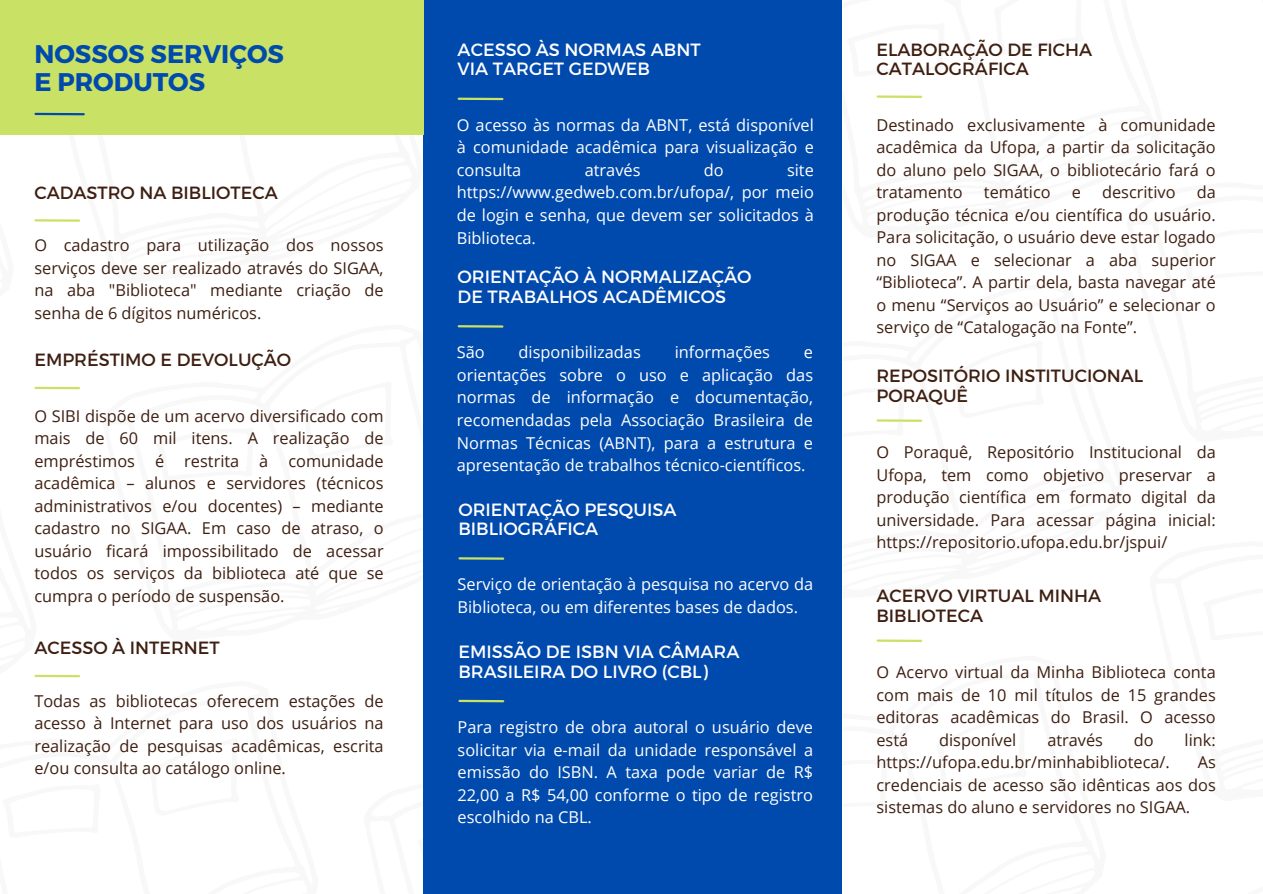
<style>
.page{position:relative;width:1263px;height:894px;background:#fff}
.page>*{position:absolute;margin:0;border:0;box-sizing:border-box;transform-origin:0 0}
.t1{font:700 25.5px/27px "Montserrat";color:#004aad}
.t2{font:17.7px/19.5px "Montserrat";color:#fff}
.t3{font:17.7px/19.4px "Montserrat";color:#3e1f11}
.t4{font:16.35px/22.5px "Open Sans";color:#3e1f11;text-align:justify}
.t5{font:16.35px/22.5px "Open Sans";color:#fff;text-align:justify}
</style>
<div class="page">
<div style="left:423px;top:0;width:419px;height:893px;background:#004aad"></div>
<div style="left:0;top:0;width:423px;height:134px;background:#c9e265"></div>
<hr style="left:36px;top:113px;width:48px;height:2px;background:#004aad">
<hr style="left:36px;top:219px;width:43px;height:3px;background:#c9e265">
<hr style="left:36px;top:386px;width:43px;height:3px;background:#c9e265">
<hr style="left:459px;top:98px;width:43px;height:2px;background:#c9e265">
<hr style="left:459px;top:325px;width:43px;height:2px;background:#c9e265">
<hr style="left:459px;top:557px;width:44px;height:2px;background:#c9e265">
<hr style="left:36px;top:674px;width:43px;height:3px;background:#c9e265">
<hr style="left:878px;top:95px;width:43px;height:3px;background:#c9e265">
<hr style="left:878px;top:419px;width:43px;height:3px;background:#c9e265">
<hr style="left:878px;top:639px;width:43px;height:2px;background:#c9e265">
<hr style="left:459px;top:699px;width:44px;height:3px;background:#c9e265">
<p class="t1" style="left:34px;top:40px;width:251px">NOSSOS SERVIÇOS<br>E PRODUTOS</p>
<p class="t3" style="left:34px;top:182px;width:245px">CADASTRO NA BIBLIOTECA</p>
<p class="t4" style="left:34px;top:233px;width:351px">O cadastro para utilização dos nossos serviços deve ser realizado através do SIGAA, na aba "Biblioteca" mediante criação de senha de 6 dígitos numéricos.</p>
<p class="t3" style="left:34px;top:349px;width:258px">EMPRÉSTIMO E DEVOLUÇÃO</p>
<p class="t4" style="left:34px;top:404px;width:351px">O SIBI dispõe de um acervo diversificado com mais de 60 mil itens. A realização de empréstimos é restrita à comunidade acadêmica – alunos e servidores (técnicos administrativos e/ou docentes) – mediante cadastro no SIGAA. Em caso de atraso, o usuário ficará impossibilitado de acessar todos os serviços da biblioteca até que se cumpra o período de suspensão.</p>
<h2 class="t3" style="left:34px;top:637px;width:187px">ACESSO À INTERNET</h2>
<p class="t4" style="left:34px;top:689px;width:351px">Todas as bibliotecas oferecem estações de acesso à Internet para uso dos usuários na realização de pesquisas acadêmicas, escrita e/ou consulta ao catálogo online.</p>
<p class="t2" style="left:458px;top:39px;width:245px">ACESSO ÀS NORMAS ABNT<br>VIA TARGET GEDWEB</p>
<p class="t5" style="left:457px;top:113px;width:359px">O acesso às normas da ABNT, está disponível à comunidade acadêmica para visualização e consulta</p>
<p class="t5" style="left:585px;top:158px;width:57px">através</p>
<p class="t5" style="left:704px;top:158px;width:21px">do</p>
<p class="t5" style="left:457px;top:158px;width:359px;text-indent:330px">site https://www.gedweb.com.br/ufopa/, por meio de login e senha, que devem ser solicitados à Biblioteca.</p>
<p class="t2" style="left:458px;top:266px;width:295px">ORIENTAÇÃO À NORMALIZAÇÃO<br>DE TRABALHOS ACADÊMICOS</p>
<p class="t5" style="left:457px;top:340px;width:29px">São</p>
<p class="t5" style="left:519px;top:340px;width:124px">disponibilizadas</p>
<p class="t5" style="left:675px;top:340px;width:97px">informações</p>
<p class="t5" style="left:457px;top:340px;width:358px;text-indent:347px">e orientações sobre o uso e aplicação das normas de informação e documentação, recomendadas pela Associação Brasileira de Normas Técnicas (ABNT), para a estrutura e apresentação de trabalhos técnico-científicos.</p>
<p class="t2" style="left:458px;top:498px;width:220px">ORIENTAÇÃO PESQUISA</p>
<h2 class="t2" style="left:458px;top:518px;width:141px">BIBLIOGRÁFICA</h2>
<p class="t5" style="left:458px;top:572px;width:357px">Serviço de orientação à pesquisa no acervo da<br>Biblioteca, ou em diferentes bases de dados.</p>
<p class="t2" style="left:458px;top:641px;width:283px">EMISSÃO DE ISBN VIA CÂMARA<br>BRASILEIRA DO LIVRO (CBL)</p>
<p class="t5" style="left:458px;top:715px;width:357px">Para registro de obra autoral o usuário deve solicitar via e-mail da unidade responsável a emissão do ISBN. A taxa pode variar de R$ 22,00 a R$ 54,00 conforme o tipo de registro escolhido na CBL.</p>
<p class="t3" style="left:876px;top:39px;width:217px">ELABORAÇÃO DE FICHA<br>CATALOGRÁFICA</p>
<p class="t4" style="left:876px;top:113px;width:341px">Destinado exclusivamente à comunidade acadêmica da Ufopa, a partir da solicitação do aluno pelo SIGAA, o bibliotecário fará o tratamento</p>
<p class="t4" style="left:984px;top:181px;width:68px">temático</p>
<p class="t4" style="left:1072px;top:181px;width:11px">e</p>
<p class="t4" style="left:1102px;top:181px;width:75px">descritivo</p>
<p class="t4" style="left:876px;top:181px;width:341px;text-indent:320px">da produção técnica e/ou científica do usuário.<br>Para solicitação, o usuário deve estar logado no SIGAA e selecionar a aba superior “Biblioteca”. A partir dela, basta navegar até o menu “Serviços ao Usuário” e selecionar o serviço de “Catalogação na Fonte”.</p>
<p class="t3" style="left:876px;top:365px;width:268px">REPOSITÓRIO INSTITUCIONAL<br>PORAQUÊ</p>
<p class="t4" style="left:876px;top:440px;width:341px">O Poraquê, Repositório Institucional da Ufopa, tem como objetivo preservar a produção científica em formato digital da universidade. Para acessar página inicial: https://repositorio.ufopa.edu.br/jspui/</p>
<p class="t3" style="left:876px;top:585px;width:226px">ACERVO VIRTUAL MINHA<br>BIBLIOTECA</p>
<p class="t4" style="left:876px;top:660px;width:341px">O Acervo virtual da Minha Biblioteca conta com mais de 10 mil títulos de 15 grandes editoras acadêmicas do Brasil. O acesso está</p>
<p class="t4" style="left:939px;top:728px;width:79px">disponível</p>
<p class="t4" style="left:1047px;top:728px;width:57px">através</p>
<p class="t4" style="left:1134px;top:728px;width:21px">do</p>
<p class="t4" style="left:1185px;top:728px;width:33px">link:</p>
<p class="t4" style="left:876px;top:750px;width:295px">https://ufopa.edu.br/minhabiblioteca/.</p>
<p class="t4" style="left:876px;top:750px;width:341px;text-indent:321px">As credenciais de acesso são idênticas aos dos sistemas do aluno e servidores no SIGAA.</p>
</div>
